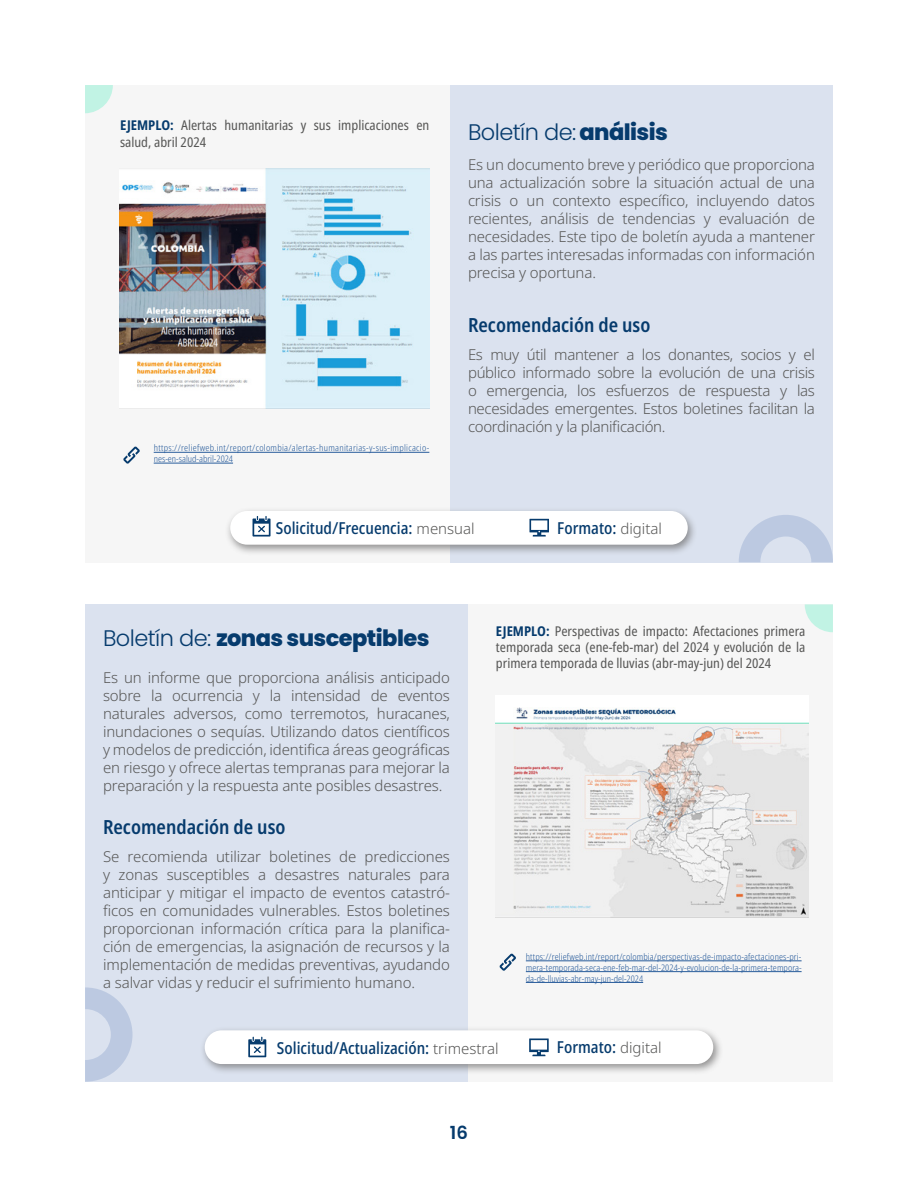
<style>
.page{position:relative;width:918px;height:1188px;background:#fff}
.page>*{position:absolute;margin:0;border:0;box-sizing:border-box;transform-origin:0 0}
.t1{font:800 22.5px "Poppins";letter-spacing:-.025em;color:#063b6d}
.t2{font:300 22.5px "Poppins";letter-spacing:-.025em;color:#063b6d}
.t3{font:600 19.5px "Noto Sans Condensed";color:#063b6d}
.t4{font:600 18px "Poppins";color:#063b6d}
.t5{font:500 16.5px "Noto Sans Condensed";color:#063b6d}
.t6{font:300 15px/18px "Noto Sans";letter-spacing:-.01em;color:#575756;text-align:justify}
.t7{font:13.5px/16.2px "Noto Sans Condensed";color:#575756}
.t8{font:300 9px/10.8px "Noto Sans Condensed";letter-spacing:.015em;color:#275b9b;text-align:justify}
.t9{font:300 9px/10.8px "Noto Sans Condensed";letter-spacing:.035em;color:#275b9b}
.s1{font-weight:700;color:#063b6d}
.s2{font-weight:800}
.s3{font-family:"Noto Sans";font-weight:300;font-size:15px;color:#575756}
.s4{font-weight:300}
</style>
<div class="page">
<div style="left:450px;top:85px;width:383px;height:477px;background:#dbe2ef"></div>
<div style="left:85px;top:604px;width:383px;height:478px;background:#dbe2ef"></div>
<div style="left:85px;top:85px;width:365px;height:477px;background:#f6f6f6"></div>
<div style="left:468px;top:604px;width:365px;height:478px;background:#f6f6f6"></div>
<svg style="left:739px;top:515px;width:94px;height:47px"></svg>
<svg style="left:85px;top:987px;width:48px;height:95px"></svg>
<svg style="left:805px;top:604px;width:28px;height:28px"></svg>
<svg style="left:85px;top:85px;width:28px;height:28px"></svg>
<div style="left:199px;top:1026px;width:525px;height:49px;background:#706f6f;opacity:.75"></div>
<div style="left:205px;top:1030px;width:508px;height:34px;background:#fff;border-radius:17px"></div>
<div style="left:225px;top:507px;width:473px;height:49px;background:#706f6f;opacity:.75"></div>
<div style="left:230px;top:511px;width:458px;height:34px;background:#fff;border-radius:17px"></div>
<svg style="left:253px;top:516px;width:18px;height:21px"></svg>
<svg style="left:248px;top:1037px;width:18px;height:20px"></svg>
<svg style="left:529px;top:519px;width:20px;height:18px"></svg>
<svg style="left:529px;top:1038px;width:20px;height:18px"></svg>
<svg style="left:123px;top:446px;width:17px;height:18px"></svg>
<img style="left:119px;top:169px;width:310px;height:240px">
<hr style="left:154px;top:452px;width:275px;height:1px;background:#275b9b">
<hr style="left:154px;top:463px;width:79px;height:1px;background:#275b9b">
<svg style="left:499px;top:953px;width:17px;height:18px"></svg>
<img style="left:496px;top:707px;width:312px;height:210px">
<hr style="left:526px;top:961px;width:276px;height:1px;background:#275b9b">
<hr style="left:526px;top:971px;width:276px;height:1px;background:#275b9b">
<hr style="left:526px;top:982px;width:117px;height:1px;background:#275b9b">
<p class="t7" style="left:120px;top:118px;width:311px"><span class="s1">EJEMPLO:</span> Alertas humanitarias y sus implicaciones en salud, abril 2024</p>
<p class="t9" style="left:154px;top:443px;width:277px">https://reliefweb.int/report/colombia/alertas-humanitarias-y-sus-implicacio&shy;nes-en-salud-abril-2024</p>
<h1 class="t2" style="left:468px;top:119px;width:201px">Boletín de: <span class="s2">análisis</span></h1>
<p class="t6" style="left:468px;top:156px;width:348px">Es un documento breve y periódico que proporciona una actualización sobre la situación actual de una crisis o un contexto específico, incluyendo datos recientes, análisis de tendencias y evaluación de necesidades. Este tipo de boletín ayuda a mantener a las partes interesadas informadas con información precisa y oportuna.</p>
<h2 class="t3" style="left:468px;top:311px;width:184px">Recomendación de uso</h2>
<p class="t6" style="left:468px;top:346px;width:348px">Es muy útil mantener a los donantes, socios y el público informado sobre la evolución de una crisis o emergencia, los esfuerzos de respuesta y las necesidades emergentes. Estos boletines facilitan la coordinación y la planificación.</p>
<p class="t5" style="left:276px;top:516px;width:200px">Solicitud/Frecuencia: <span class="s3">mensual</span></p>
<p class="t5" style="left:557px;top:516px;width:106px">Formato: <span class="s3">digital</span></p>
<h1 class="t1" style="left:103px;top:625px;width:328px"><span class="s4">Boletín de:</span> zonas susceptibles</h1>
<p class="t6" style="left:103px;top:668px;width:348px">Es un informe que proporciona análisis anticipado sobre la ocurrencia y la intensidad de eventos naturales adversos, como terremotos, huracanes, inundaciones o sequías. Utilizando datos científicos y modelos de predicción, identifica áreas geográficas en riesgo y ofrece alertas tempranas para mejorar la preparación y la respuesta ante posibles desastres.</p>
<h2 class="t3" style="left:103px;top:813px;width:184px">Recomendación de uso</h2>
<p class="t6" style="left:103px;top:848px;width:348px">Se recomienda utilizar boletines de predicciones y zonas susceptibles a desastres naturales para anticipar y mitigar el impacto de eventos catastró&shy;ficos en comunidades vulnerables. Estos boletines proporcionan información crítica para la planifica&shy;ción de emergencias, la asignación de recursos y la implementación de medidas preventivas, ayudando a salvar vidas y reducir el sufrimiento humano.</p>
<p class="t7" style="left:496px;top:623px;width:311px;text-align:justify"><span class="s1">EJEMPLO:</span> Perspectivas de impacto: Afectaciones primera temporada seca (ene-feb-mar) del 2024 y evolución de la primera temporada de lluvias (abr-may-jun) del 2024</p>
<p class="t8" style="left:526px;top:952px;width:277px">https://reliefweb.int/report/colombia/perspectivas-de-impacto-afectaciones-pri&shy;mera-temporada-seca-ene-feb-mar-del-2024-y-evolucion-de-la-primera-tempora&shy;da-de-lluvias-abr-may-jun-del-2024</p>
<p class="t5" style="left:277px;top:1037px;width:223px">Solicitud/Actualización: <span class="s3">trimestral</span></p>
<p class="t4" style="left:450px;top:1123px;width:20px">16</p>
<p class="t5" style="left:557px;top:1036px;width:106px">Formato: <span class="s3">digital</span></p>
</div>
